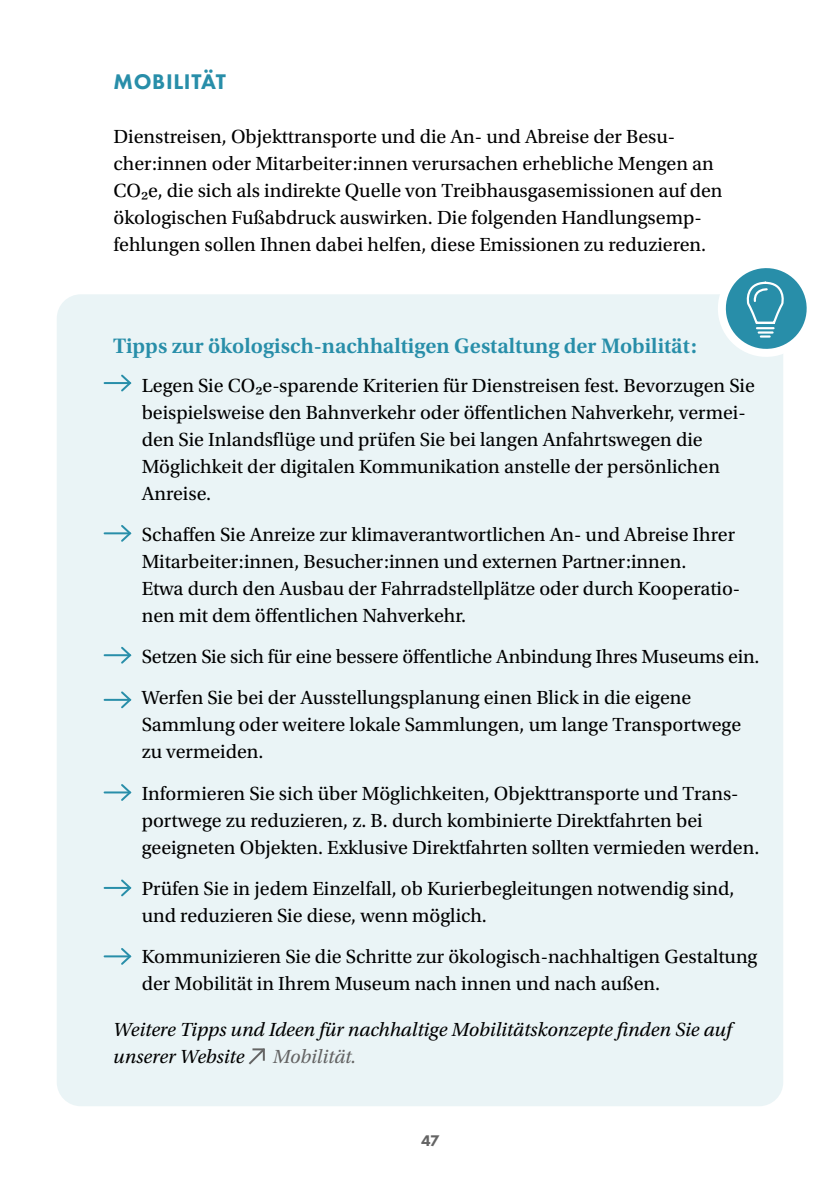
<style>
.page{position:relative;width:840px;height:1191px;background:#fff}
.page>*{position:absolute;margin:0;border:0;box-sizing:border-box;transform-origin:0 0}
.t1{font:600 22px "Utopia Std";color:#288ea9}
.t2{font:800 22px "Futura PT";letter-spacing:.03em;color:#288ea9}
.t3{font:20px/27px "Utopia Std";color:#000}
.t4{font:italic 20px/27px "Utopia Std";color:#000}
.t5{font:italic 20px "Utopia Std";color:#646464}
.t6{font:800 16px "Futura PT";color:#646464}
</style>
<div class="page">
<div style="left:57px;top:294px;width:725px;height:812px;background:#eaf4f6;border-radius:24px"></div>
<svg style="left:248px;top:1048px;width:17px;height:17px"></svg>
<svg style="left:718px;top:268px;width:89px;height:93px"></svg>
<hr style="left:104px;top:382px;width:26px;height:2px;background:#288ea9">
<svg style="left:119px;top:374px;width:13px;height:18px"></svg>
<hr style="left:104px;top:532px;width:26px;height:2px;background:#288ea9">
<svg style="left:119px;top:525px;width:13px;height:17px"></svg>
<hr style="left:104px;top:654px;width:26px;height:2px;background:#288ea9">
<svg style="left:119px;top:646px;width:13px;height:18px"></svg>
<hr style="left:104px;top:699px;width:26px;height:2px;background:#288ea9">
<svg style="left:119px;top:691px;width:13px;height:18px"></svg>
<hr style="left:104px;top:791px;width:26px;height:2px;background:#288ea9">
<svg style="left:119px;top:784px;width:13px;height:17px"></svg>
<hr style="left:104px;top:887px;width:26px;height:2px;background:#288ea9">
<svg style="left:119px;top:879px;width:13px;height:18px"></svg>
<hr style="left:104px;top:955px;width:26px;height:2px;background:#288ea9">
<svg style="left:119px;top:948px;width:13px;height:17px"></svg>
<p class="t2" style="left:113px;top:68px;width:114px">MOBILITÄT</p>
<p class="t3" style="left:113px;top:123px;width:610px">Dienstreisen, Objekttransporte und die An- und Abreise der Besu&shy;cher:innen oder Mitarbeiter:innen verursachen erhebliche Mengen an CO₂e, die sich als indirekte Quelle von Treibhausgasemissionen auf den ökologischen Fußabdruck auswirken. Die folgenden Handlungsemp&shy;fehlungen sollen Ihnen dabei helfen, diese Emissionen zu reduzieren.</p>
<p class="t1" style="left:113px;top:333px;width:584px">Tipps zur ökologisch-nachhaltigen Gestaltung der Mobilität:</p>
<p class="t3" style="left:142px;top:372px;width:614px;text-indent:-28px">• Legen Sie CO₂e-sparende Kriterien für Dienstreisen fest. Bevorzugen Sie beispielsweise den Bahnverkehr oder öffentlichen Nahverkehr, vermei&shy;den Sie Inlandsflüge und prüfen Sie bei langen Anfahrtswegen die Möglichkeit der digitalen Kommunikation anstelle der persönlichen Anreise.</p>
<p class="t3" style="left:142px;top:521px;width:600px;text-indent:-28px">• Schaffen Sie Anreize zur klimaverantwortlichen An- und Abreise Ihrer Mitarbeiter:innen, Besucher:innen und externen Partner:innen.<br>Etwa durch den Ausbau der Fahrradstellplätze oder durch Kooperatio&shy;nen mit dem öffentlichen Nahverkehr.</p>
<p class="t3" style="left:113px;top:643px;width:647px">• Setzen Sie sich für eine bessere öffentliche Anbindung Ihres Museums ein.</p>
<p class="t3" style="left:142px;top:685px;width:600px;text-indent:-28px">• Werfen Sie bei der Ausstellungsplanung einen Blick in die eigene<br>Sammlung oder weitere lokale Sammlungen, um lange Transportwege zu vermeiden.</p>
<p class="t3" style="left:142px;top:780px;width:619px;text-indent:-28px">• Informieren Sie sich über Möglichkeiten, Objekttransporte und Trans&shy;portwege zu reduzieren, z. B. durch kombinierte Direktfahrten bei geeigneten Objekten. Exklusive Direktfahrten sollten vermieden werden.</p>
<p class="t3" style="left:142px;top:875px;width:594px;text-indent:-28px">• Prüfen Sie in jedem Einzelfall, ob Kurierbegleitungen notwendig sind, und reduzieren Sie diese, wenn möglich.</p>
<p class="t3" style="left:142px;top:943px;width:617px;text-indent:-28px">• Kommunizieren Sie die Schritte zur ökologisch-nachhaltigen Gestaltung der Mobilität in Ihrem Museum nach innen und nach außen.</p>
<p class="t4" style="left:113px;top:1016px;width:619px">Weitere Tipps und Ideen für nachhaltige Mobilitätskonzepte finden Sie auf unserer Website</p>
<p class="t5" style="left:273px;top:1045px;width:85px">Mobilität.</p>
<p class="t6" style="left:421px;top:1131px;width:20px">47</p>
</div>
